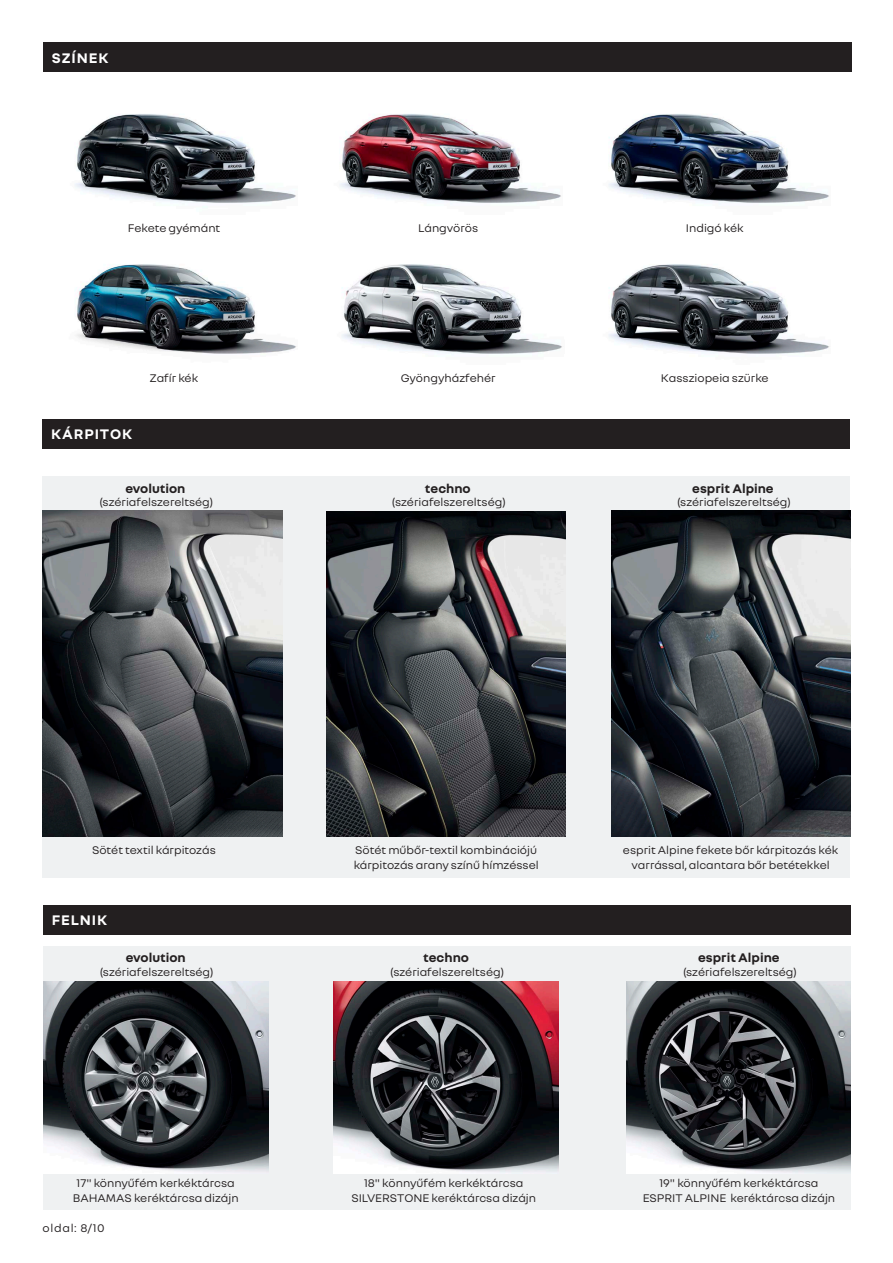
<style>
.page{position:relative;width:893px;height:1263px;background:#fff}
.page>*{position:absolute;margin:0;border:0;box-sizing:border-box;transform-origin:0 0}
.titulek{font:700 15px "Nouvel R";letter-spacing:.06em;color:#fff}
.t1{font:700 13.5px "Nouvel R";color:#231f20}
.t2{font:12px/15px "Nouvel R";color:#231f20;text-align:center}
</style>
<div class="page">
<div style="left:43px;top:419px;width:807px;height:30px;background:#231f20"></div>
<div style="left:43px;top:43px;width:809px;height:29px;background:#231f20"></div>
<img style="left:75px;top:114px;width:221px;height:94px">
<div style="left:43px;top:905px;width:807px;height:30px;background:#231f20"></div>
<div style="left:43px;top:946px;width:807px;height:263px;background:#eff1f2"></div>
<img style="left:43px;top:982px;width:225px;height:191px">
<img style="left:627px;top:982px;width:223px;height:191px">
<img style="left:334px;top:982px;width:224px;height:191px">
<div style="left:42px;top:476px;width:808px;height:401px;background:#eff1f2"></div>
<img style="left:42px;top:511px;width:240px;height:326px">
<img style="left:340px;top:114px;width:221px;height:90px">
<img style="left:608px;top:114px;width:221px;height:90px">
<img style="left:76px;top:264px;width:221px;height:90px">
<img style="left:341px;top:264px;width:221px;height:91px">
<img style="left:608px;top:264px;width:222px;height:90px">
<img style="left:327px;top:511px;width:239px;height:326px">
<img style="left:611px;top:511px;width:239px;height:326px">
<p class="titulek" style="left:52px;top:48px;width:58px">SZÍNEK</p>
<p class="t2" style="left:128px;top:219px;width:94px">Fekete gyémánt</p>
<p class="t2" style="left:418px;top:219px;width:62px">Lángvörös</p>
<p class="t2" style="left:686px;top:219px;width:59px">Indigó kék</p>
<p class="t2" style="left:150px;top:369px;width:50px">Zafír kék</p>
<p class="t2" style="left:401px;top:369px;width:96px">Gyöngyházfehér</p>
<p class="t2" style="left:661px;top:369px;width:109px">Kassziopeia szürke</p>
<p class="titulek" style="left:51px;top:424px;width:83px">KÁRPITOK</p>
<p class="t1" style="left:125px;top:479px;width:62px">evolution</p>
<p class="t2" style="left:100px;top:494px;width:115px">(szériafelszereltség)</p>
<p class="t1" style="left:425px;top:479px;width:47px">techno</p>
<p class="t2" style="left:392px;top:494px;width:115px">(szériafelszereltség)</p>
<p class="t1" style="left:692px;top:479px;width:83px">esprit Alpine</p>
<p class="t2" style="left:677px;top:494px;width:115px">(szériafelszereltség)</p>
<p class="t2" style="left:92px;top:842px;width:125px">Sötét textil kárpitozás</p>
<p class="t2" style="left:355px;top:842px;width:183px">Sötét műbőr-textil kombinációjú</p>
<p class="t2" style="left:354px;top:857px;width:186px">kárpitozás arany színű hímzéssel</p>
<p class="t2" style="left:623px;top:842px;width:217px">esprit Alpine fekete bőr kárpitozás kék varrással, alcantara bőr betétekkel</p>
<p class="titulek" style="left:52px;top:910px;width:57px">FELNIK</p>
<p class="t1" style="left:126px;top:949px;width:62px">evolution</p>
<p class="t2" style="left:100px;top:964px;width:115px">(szériafelszereltség)</p>
<p class="t1" style="left:423px;top:949px;width:47px">techno</p>
<p class="t2" style="left:390px;top:964px;width:115px">(szériafelszereltség)</p>
<p class="t1" style="left:698px;top:949px;width:83px">esprit Alpine</p>
<p class="t2" style="left:683px;top:964px;width:115px">(szériafelszereltség)</p>
<p class="t2" style="left:73px;top:1174px;width:167px">17" könnyűfém kerkéktárcsa<br>BAHAMAS keréktárcsa dizájn</p>
<p class="t2" style="left:351px;top:1174px;width:186px">18" könnyűfém kerkéktárcsa<br>SILVERSTONE keréktárcsa dizájn</p>
<p class="t2" style="left:643px;top:1174px;width:194px">19" könnyűfém kerkéktárcsa<br>ESPRIT ALPINE keréktárcsa dizájn</p>
<p class="t2" style="left:43px;top:1219px;width:64px">oldal: 8/10</p>
</div>
